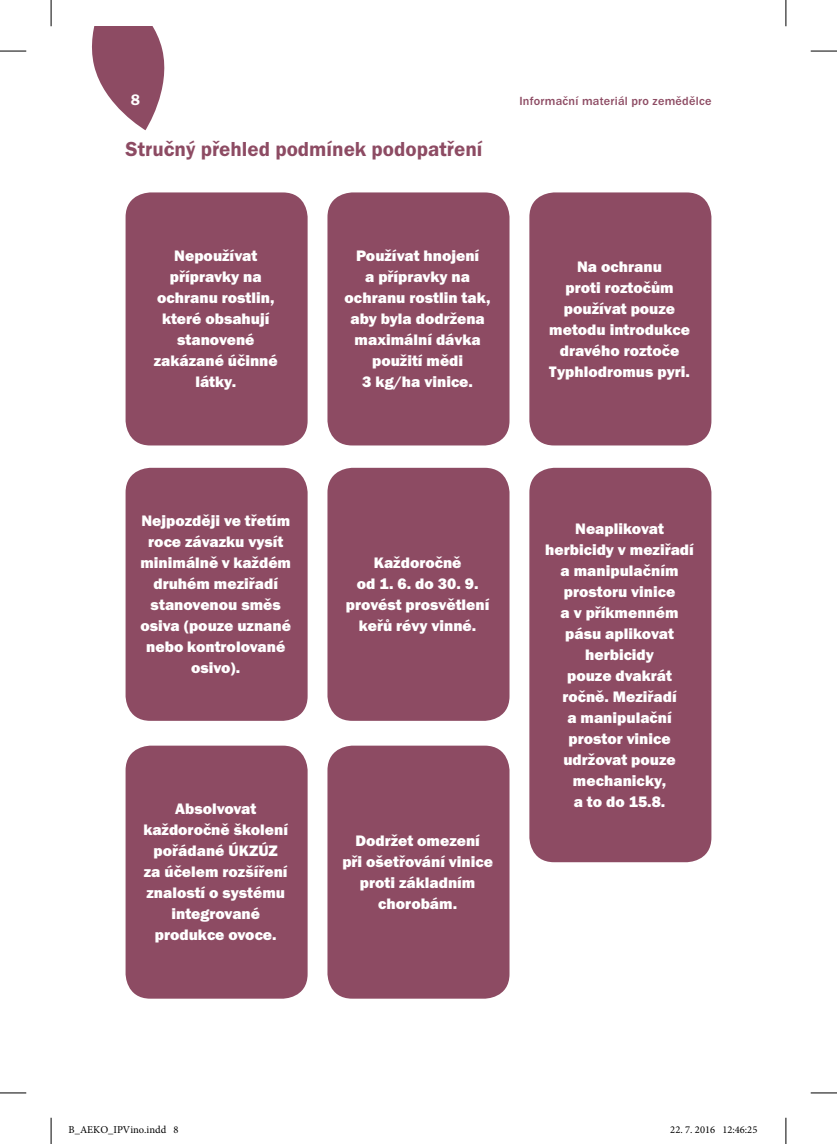
<style>
.page{position:relative;width:837px;height:1144px;background:#fff}
.page>*{position:absolute;margin:0;border:0;box-sizing:border-box;transform-origin:0 0}
.t1{font:600 21px "Franklin Gothic ITCTOT";color:#8d4b63}
.t2{font:800 15.75px/21px "Franklin Gothic ITCTOT";color:#fff;text-align:center}
.t3{font:600 15.75px "Franklin Gothic ITCTOT";color:#fff}
.t4{font:500 12.25px "Franklin Gothic ITCTOT";letter-spacing:.02em;color:#8d4b63}
.t5{font:10.5px "Minion Pro";color:#000}
</style>
<div class="page">
<svg style="left:92px;top:26px;width:73px;height:104px"></svg>
<div style="left:125px;top:192px;width:182px;height:253px;background:#8d4b63;border-radius:25px"></div>
<div style="left:529px;top:468px;width:182px;height:394px;background:#8d4b63;border-radius:25px"></div>
<div style="left:327px;top:192px;width:182px;height:253px;background:#8d4b63;border-radius:25px"></div>
<div style="left:327px;top:468px;width:182px;height:253px;background:#8d4b63;border-radius:25px"></div>
<div style="left:327px;top:746px;width:182px;height:253px;background:#8d4b63;border-radius:25px"></div>
<div style="left:125px;top:746px;width:182px;height:253px;background:#8d4b63;border-radius:25px"></div>
<div style="left:529px;top:192px;width:182px;height:253px;background:#8d4b63;border-radius:25px"></div>
<div style="left:125px;top:468px;width:182px;height:253px;background:#8d4b63;border-radius:25px"></div>
<svg style="left:0;top:51px;width:26px;height:1px"></svg>
<svg style="left:810px;top:51px;width:26px;height:1px"></svg>
<svg style="left:0;top:1092px;width:26px;height:1px"></svg>
<svg style="left:810px;top:1092px;width:26px;height:1px"></svg>
<svg style="left:51px;top:0;width:1px;height:26px"></svg>
<svg style="left:51px;top:1118px;width:1px;height:26px"></svg>
<svg style="left:785px;top:0;width:1px;height:26px"></svg>
<svg style="left:785px;top:1118px;width:1px;height:26px"></svg>
<p class="t3" style="left:131px;top:91px;width:11px">8</p>
<p class="t4" style="left:519px;top:94px;width:193px">Informační materiál pro zemědělce</p>
<h1 class="t1" style="left:125px;top:137px;width:358px">Stručný přehled podmínek podopatření</h1>
<p class="t2" style="left:154px;top:246px;width:125px">Nepoužívat přípravky na ochranu rostlin, které obsahují stanovené zakázané účinné látky.</p>
<p class="t2" style="left:140px;top:510px;width:152px">Nejpozději ve třetím roce závazku vysít minimálně v každém druhém meziřadí stanovenou směs osiva (pouze uznané nebo kontrolované osivo).</p>
<p class="t2" style="left:143px;top:799px;width:146px">Absolvovat každoročně školení pořádané ÚKZÚZ za účelem rozšíření znalostí o systému integrované produkce ovoce.</p>
<p class="t2" style="left:344px;top:246px;width:147px">Používat hnojení<br>a přípravky na ochranu rostlin tak, aby byla dodržena maximální dávka použití mědi<br>3 kg/ha vinice.</p>
<p class="t2" style="left:346px;top:552px;width:145px">Každoročně<br>od 1. 6. do 30. 9. provést prosvětlení keřů révy vinné.</p>
<p class="t2" style="left:342px;top:830px;width:152px">Dodržet omezení<br>při ošetřování vinice proti základním chorobám.</p>
<p class="t2" style="left:549px;top:256px;width:142px">Na ochranu<br>proti roztočům používat pouze metodu introdukce dravého roztoče<br>Typhlodromus pyri.</p>
<p class="t2" style="left:545px;top:518px;width:150px">Neaplikovat herbicidy v meziřadí a manipulačním prostoru vinice<br>a v příkmenném pásu aplikovat herbicidy<br>pouze dvakrát ročně. Meziřadí<br>a manipulační prostor vinice udržovat pouze mechanicky,<br>a to do 15.8.</p>
<p class="t5" style="left:69px;top:1123px;width:111px">B_AEKO_IPVino.indd 8</p>
<p class="t5" style="left:670px;top:1123px;width:89px">22. 7. 2016 12:46:25</p>
</div>
